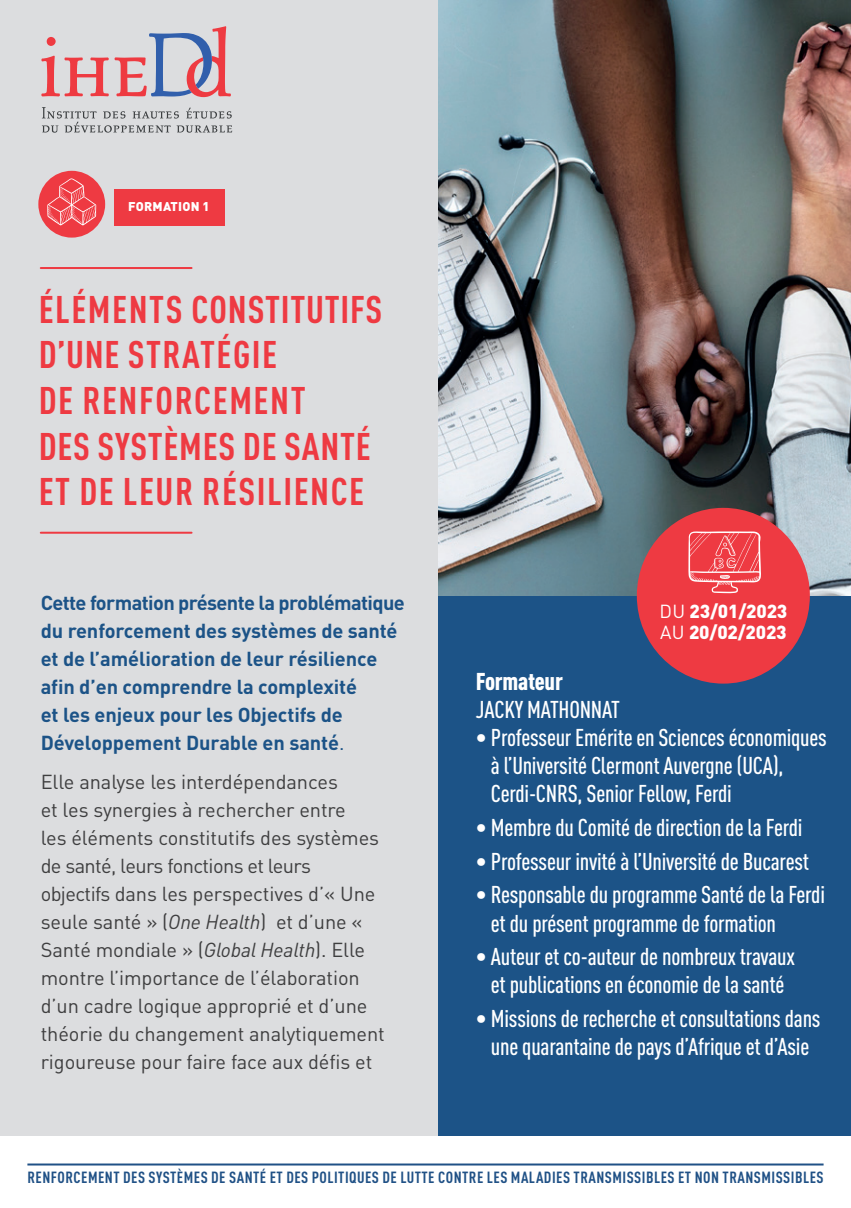
<style>
.page{position:relative;width:851px;height:1208px;background:#fff}
.page>*{position:absolute;margin:0;border:0;box-sizing:border-box;transform-origin:0 0}
.t1{font:700 condensed 38px/45.6px "DIN Pro";letter-spacing:.04em;color:#ee3a42}
.t2{font:500 condensed 24px/28px "DIN Pro";letter-spacing:-.01em;color:#fff}
.t3{font:900 condensed 24px "DIN Pro";letter-spacing:-.01em;color:#fff}
.t4{font:20px/28px "DIN Pro";letter-spacing:-.005em;color:#3e3e3f}
.t5{font:700 20px/28px "DIN Pro";letter-spacing:-.005em;color:#1c5387}
.t6{font:900 18.8px/20.6px "DIN Pro";letter-spacing:-.01em;color:#fff}
.t7{font:700 condensed 16px "DIN Pro";letter-spacing:.03em;color:#205186}
.t8{font:900 12.6px "DIN Pro";letter-spacing:.02em;color:#fff}
.s1{font-weight:400}
.s2{font-style:italic}
</style>
<div class="page">
<div style="left:0;top:0;width:850px;height:1136px;background:#dcdddf"></div>
<div style="left:438px;top:596px;width:412px;height:540px;background:#1c5387"></div>
<hr style="left:41px;top:267px;width:150px;height:2px;background:#ee3a42">
<hr style="left:41px;top:532px;width:150px;height:2px;background:#ee3a42">
<svg style="left:41px;top:26px;width:190px;height:71px"></svg>
<svg style="left:42px;top:107px;width:190px;height:26px"></svg>
<img style="left:438px;top:0;width:412px;height:596px">
<div style="left:636px;top:508px;width:173px;height:175px;background:#ee3a42;border-radius:50%"></div>
<svg style="left:688px;top:531px;width:73px;height:62px"></svg>
<div style="left:114px;top:189px;width:110px;height:36px;background:#ee3a42"></div>
<div style="left:38px;top:171px;width:67px;height:67px;background:#ee3a42;border-radius:50%"></div>
<svg style="left:47px;top:178px;width:49px;height:47px"></svg>
<hr style="left:27px;top:1163px;width:796px;height:2px;background:#205186">
<p class="t8" style="left:128px;top:196px;width:83px">FORMATION 1</p>
<h1 class="t1" style="left:39px;top:283px;width:345px">ÉLÉMENTS CONSTITUTIFS<br>D’UNE STRATÉGIE<br>DE RENFORCEMENT<br>DES SYSTÈMES DE SANTÉ<br>ET DE LEUR RÉSILIENCE</h1>
<p class="t5" style="left:41px;top:586px;width:366px">Cette formation présente la problématique du renforcement des systèmes de santé et de l’amélioration de leur résilience afin d’en comprendre la complexité<br>et les enjeux pour les Objectifs de Développement Durable en santé<span class="s1">.</span></p>
<p class="t4" style="left:41px;top:766px;width:346px">Elle analyse les interdépendances<br>et les synergies à rechercher entre<br>les éléments constitutifs des systèmes de santé, leurs fonctions et leurs objectifs dans les perspectives d’« Une seule santé » (<span class="s2">One Health</span>) et d’une « Santé mondiale » (<span class="s2">Global Health</span>). Elle montre l’importance de l’élaboration d’un cadre logique approprié et d’une théorie du changement analytiquement rigoureuse pour faire face aux défis et</p>
<p class="t6" style="left:659px;top:599px;width:129px"><span class="s1">DU</span> 23/01/2023<br><span class="s1">AU</span> 20/02/2023</p>
<p class="t3" style="left:476px;top:663px;width:88px">Formateur</p>
<p class="t2" style="left:476px;top:694px;width:146px">JACKY MATHONNAT</p>
<p class="t2" style="left:491px;top:722px;width:337px;text-indent:-15px">• Professeur Emérite en Sciences économiques à l’Université Clermont Auvergne (UCA),<br>Cerdi-CNRS, Senior Fellow, Ferdi</p>
<p class="t2" style="left:476px;top:811px;width:328px">• Membre du Comité de direction de la Ferdi</p>
<p class="t2" style="left:476px;top:845px;width:334px">• Professeur invité à l’Université de Bucarest</p>
<p class="t2" style="left:491px;top:879px;width:335px;text-indent:-15px">• Responsable du programme Santé de la Ferdi et du présent programme de formation</p>
<p class="t2" style="left:476px;top:940px;width:320px;text-align:center">• Auteur et co-auteur de nombreux travaux et publications en économie de la santé</p>
<p class="t2" style="left:476px;top:1002px;width:346px;text-align:center">• Missions de recherche et consultations dans une quarantaine de pays d’Afrique et d’Asie</p>
<p class="t7" style="left:27px;top:1164px;width:797px">RENFORCEMENT DES SYSTÈMES DE SANTÉ ET DES POLITIQUES DE LUTTE CONTRE LES MALADIES TRANSMISSIBLES ET NON TRANSMISSIBLES</p>
</div>
